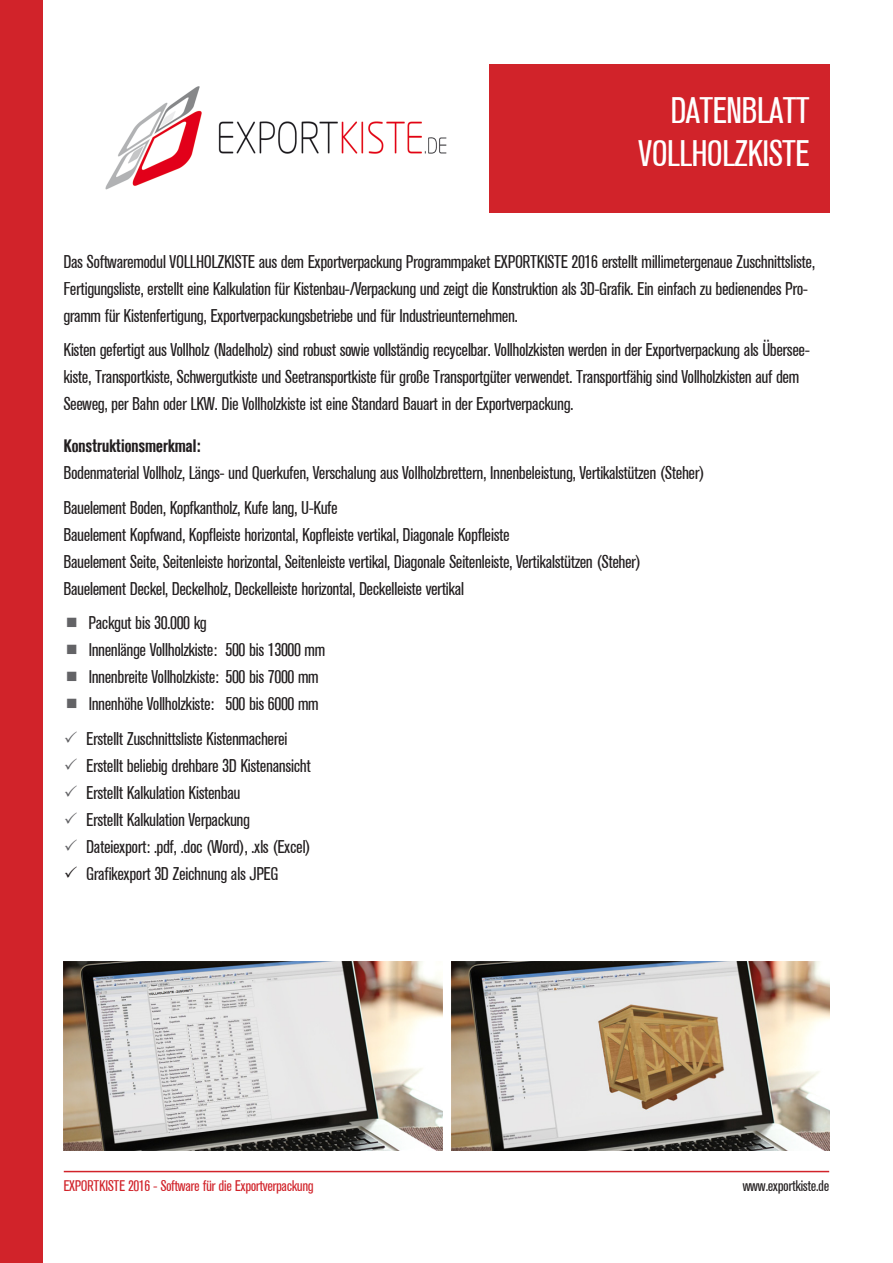
<style>
.page{position:relative;width:893px;height:1263px;background:#fff}
.page>*{position:absolute;margin:0;border:0;box-sizing:border-box;transform-origin:0 0}
.t1{font:36px/43.2px "Akzent Cond";color:#fff;text-align:right}
.t2{font:18px/27px "Akzent Cond";color:#231f20}
.t3{font:700 18px "Akzent Cond";color:#231f20}
.t4{font:15px "Akzent Cond";color:#d1232a}
.t5{font:15px "Akzent Cond";color:#231f20}
</style>
<div class="page">
<img style="left:105px;top:86px;width:342px;height:104px">
<hr style="left:64px;top:1171px;width:765px;height:1px;background:#d1232a">
<div style="left:489px;top:64px;width:340px;height:148px;background:#d1232a"></div>
<div style="left:0;top:0;width:43px;height:1263px;background:#d1232a"></div>
<img style="left:64px;top:961px;width:378px;height:189px">
<img style="left:451px;top:961px;width:378px;height:189px">
<p class="t1" style="left:639px;top:89px;width:172px">DATENBLATT<br>VOLLHOLZKISTE</p>
<p class="t2" style="left:64px;top:248px;width:753px">Das Softwaremodul VOLLHOLZKISTE aus dem Exportverpackung Programmpaket EXPORTKISTE 2016 erstellt millimetergenaue Zuschnittsliste,<br>Fertigungsliste, erstellt eine Kalkulation für Kistenbau-/Verpackung und zeigt die Konstruktion als 3D-Grafik. Ein einfach zu bedienendes Pro&shy;gramm für Kistenfertigung, Exportverpackungsbetriebe und für Industrieunternehmen.</p>
<p class="t2" style="left:64px;top:336px;width:747px">Kisten gefertigt aus Vollholz (Nadelholz) sind robust sowie vollständig recycelbar. Vollholzkisten werden in der Exportverpackung als Übersee&shy;kiste, Transportkiste, Schwergutkiste und Seetransportkiste für große Transportgüter verwendet. Transportfähig sind Vollholzkisten auf dem<br>Seeweg, per Bahn oder LKW. Die Vollholzkiste ist eine Standard Bauart in der Exportverpackung.</p>
<p class="t3" style="left:64px;top:436px;width:138px">Konstruktionsmerkmal:</p>
<p class="t2" style="left:64px;top:456px;width:642px;line-height:34.5px">Bodenmaterial Vollholz, Längs- und Querkufen, Verschalung aus Vollholzbrettern, Innenbeleistung, Vertikalstützen (Steher)<br>Bauelement Boden, Kopfkantholz, Kufe lang, U-Kufe</p>
<p class="t2" style="left:64px;top:521px;width:579px">Bauelement Kopfwand, Kopfleiste horizontal, Kopfleiste vertikal, Diagonale Kopfleiste<br>Bauelement Seite, Seitenleiste horizontal, Seitenleiste vertikal, Diagonale Seitenleiste, Vertikalstützen (Steher)</p>
<p class="t2" style="left:64px;top:575px;width:402px">Bauelement Deckel, Deckelholz, Deckelleiste horizontal, Deckelleiste vertikal</p>
<p class="t2" style="left:89px;top:609px;width:119px">Packgut bis 30.000 kg</p>
<p class="t2" style="left:89px;top:636px;width:238px">Innenlänge Vollholzkiste: 500 bis 13000 mm</p>
<p class="t2" style="left:89px;top:663px;width:231px">Innenbreite Vollholzkiste: 500 bis 7000 mm</p>
<p class="t2" style="left:89px;top:690px;width:231px">Innenhöhe Vollholzkiste: 500 bis 6000 mm</p>
<p class="t2" style="left:87px;top:725px;width:202px">Erstellt Zuschnittsliste Kistenmacherei</p>
<p class="t2" style="left:87px;top:752px;width:226px">Erstellt beliebig drehbare 3D Kistenansicht</p>
<p class="t2" style="left:87px;top:779px;width:155px">Erstellt Kalkulation Kistenbau</p>
<p class="t2" style="left:87px;top:806px;width:165px">Erstellt Kalkulation Verpackung</p>
<p class="t2" style="left:87px;top:833px;width:226px">Dateiexport: .pdf, .doc (Word), .xls (Excel)<br>Grafikexport 3D Zeichnung als JPEG</p>
<p class="t4" style="left:64px;top:1177px;width:251px">EXPORTKISTE 2016 - Software für die Exportverpackung</p>
<p class="t5" style="left:743px;top:1177px;width:88px">www.exportkiste.de</p>
</div>
